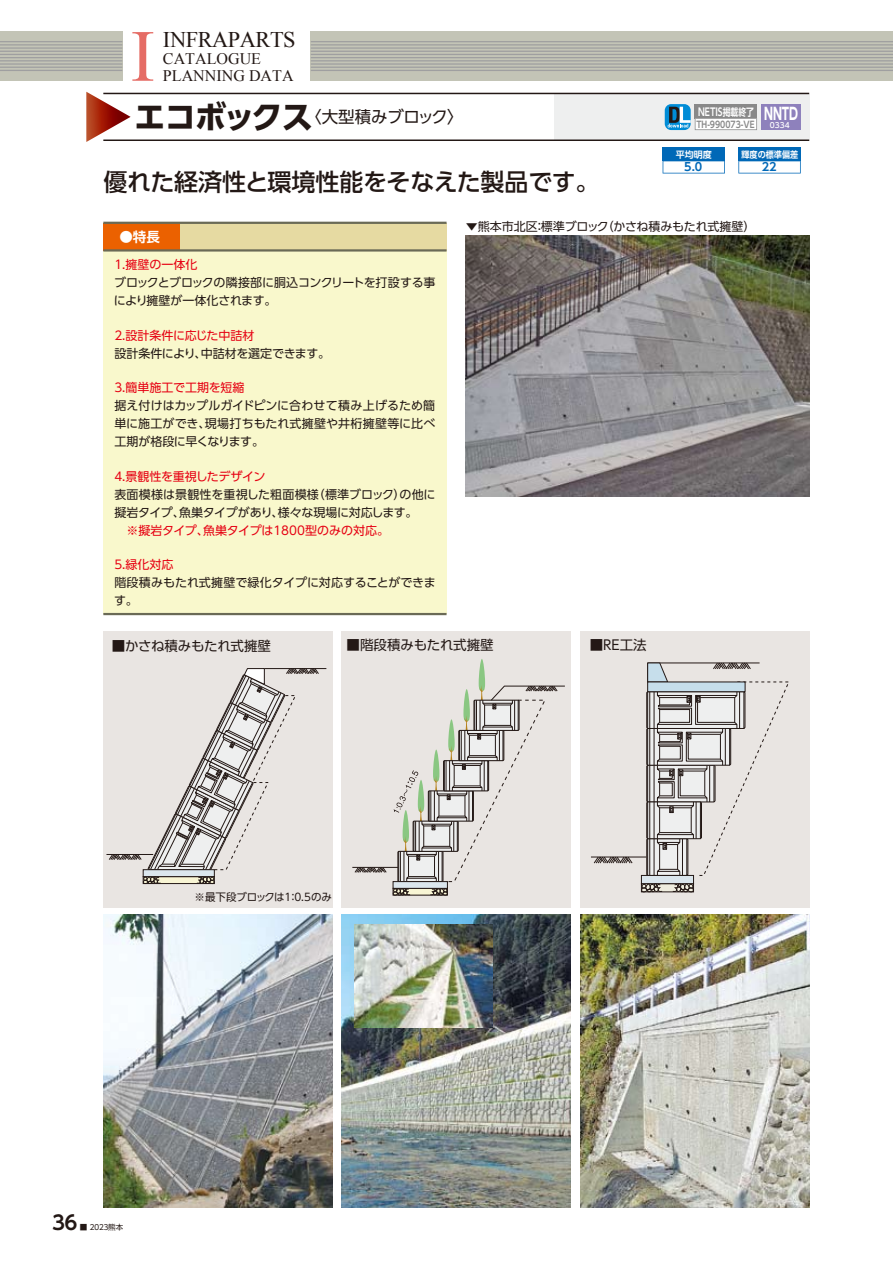
<style>
.page{position:relative;width:893px;height:1276px;background:#fff}
.page>*{position:absolute;margin:0;border:0;box-sizing:border-box;transform-origin:0 0}
.t1{font:73.5px "Times New Roman";color:#e56c65}
.t2{font:500 24px "UD Shin Go Pro";letter-spacing:-.01em;color:#231815}
.t3{font:22.35px "Times New Roman";letter-spacing:-.02em;color:#231815}
.t4{font:600 19.5px "MO Clear Tone SG";color:#231815}
.t5{font:16.5px "UD Shin Go Pro";letter-spacing:-.02em;color:#231815}
.t6{font:700 16.5px "UD Shin Go Pro";color:#fff;scale:.66 1}
.t7{font:16.05px "Times New Roman";color:#231815}
.t8{font:13.5px "UD Shin Go Pro";letter-spacing:-.01em;color:#231815}
.t9{font:700 13.5px "UD Shin Go Pro De";color:#fff}
.t10{font:12px/18px "UD Shin Go Pro";color:#231815}
.t11{font:12px/18px "UD Shin Go Pro";letter-spacing:-.02em;color:#231815}
.t12{font:12px "UD Shin Go Pro";letter-spacing:-.025em;color:#231815}
.t13{font:12px "UD Shin Go Pro";letter-spacing:-.005em;color:#e60012}
.t14{font:12px "UD Shin Go Pro";letter-spacing:-.025em;color:#e60012}
.t15{font:700 11.25px "UD Shin Go Pro De";color:#0068b7}
.t16{font:700 10.8px "UD Shin Go Pro De";color:#fff;scale:.76 1}
.t17{font:10.5px "UD Shin Go Pro";letter-spacing:-.02em;color:#231815}
.t18{font:700 9.15px "UD Shin Go Pro De";color:#898989;scale:.85 1}
.t19{font:700 9px "UD Shin Go Pro De";color:#fff;scale:.9 1}
.t20{font:700 9px "UD Shin Go Pro De";color:#fff}
.t21{font:7.5px "MO Clear Tone SG";color:#231815}
.t22{font:500 7.5px "UD Shin Go Pro";color:#fff}
.s1{font-weight:700;font-size:31.5px}
.s2{font-size:10.2px}
.s3{color:#e60012}
.s4{font-family:"Shin Go Pr 6 N"}
</style>
<div class="page">
<div style="left:311px;top:32px;width:582px;height:49px;background:#c3c4b6"></div>
<hr style="left:311px;top:70px;width:582px;height:1px;background:#9f9fa0">
<hr style="left:311px;top:63px;width:582px;height:2px;background:#9f9fa0">
<hr style="left:311px;top:57px;width:582px;height:1px;background:#9f9fa0">
<hr style="left:311px;top:51px;width:582px;height:1px;background:#9f9fa0">
<hr style="left:311px;top:44px;width:582px;height:1px;background:#9f9fa0">
<hr style="left:311px;top:67px;width:582px;height:1px;background:#9f9fa0">
<hr style="left:311px;top:60px;width:582px;height:1px;background:#9f9fa0">
<hr style="left:311px;top:54px;width:582px;height:1px;background:#9f9fa0">
<hr style="left:311px;top:47px;width:582px;height:2px;background:#9f9fa0">
<hr style="left:311px;top:41px;width:582px;height:1px;background:#9f9fa0">
<div style="left:0;top:32px;width:123px;height:49px;background:#c3c4b6"></div>
<hr style="left:0;top:70px;width:122px;height:1px;background:#9f9fa0">
<hr style="left:0;top:63px;width:122px;height:2px;background:#9f9fa0">
<hr style="left:0;top:57px;width:122px;height:1px;background:#9f9fa0">
<hr style="left:0;top:51px;width:122px;height:1px;background:#9f9fa0">
<hr style="left:0;top:44px;width:122px;height:1px;background:#9f9fa0">
<hr style="left:0;top:67px;width:122px;height:1px;background:#9f9fa0">
<hr style="left:0;top:60px;width:122px;height:1px;background:#9f9fa0">
<hr style="left:0;top:54px;width:122px;height:1px;background:#9f9fa0">
<hr style="left:0;top:47px;width:122px;height:2px;background:#9f9fa0">
<hr style="left:0;top:41px;width:122px;height:1px;background:#9f9fa0">
<div style="left:554px;top:94px;width:255px;height:46px;background:#eeefef"></div>
<hr style="left:103px;top:93px;width:706px;height:1px;background:#231815">
<hr style="left:103px;top:139px;width:706px;height:2px;background:#231815">
<svg style="left:86px;top:92px;width:45px;height:50px"></svg>
<div style="left:103px;top:250px;width:344px;height:364px;background:#f9f8cc"></div>
<div style="left:103px;top:223px;width:344px;height:27px;background:#e6daa2"></div>
<div style="left:103px;top:223px;width:77px;height:27px;background:#eb6100"></div>
<hr style="left:103px;top:222px;width:344px;height:2px;background:#6a6a56">
<hr style="left:103px;top:613px;width:344px;height:2px;background:#6a6a56">
<hr style="left:103px;top:249px;width:344px;height:2px;background:#6a6a56">
<img style="left:466px;top:235px;width:343px;height:261px">
<img style="left:342px;top:914px;width:229px;height:293px">
<img style="left:580px;top:914px;width:229px;height:293px">
<img style="left:103px;top:914px;width:230px;height:293px">
<img style="left:354px;top:924px;width:139px;height:103px">
<svg style="left:665px;top:104px;width:26px;height:26px"></svg>
<div style="left:761px;top:104px;width:40px;height:26px;background:#8e81bc"></div>
<div style="left:695px;top:104px;width:62px;height:14px;background:#898989"></div>
<svg style="left:668px;top:107px;width:89px;height:23px"></svg>
<div style="left:663px;top:148px;width:62px;height:13px;background:#0068b7"></div>
<svg style="left:663px;top:161px;width:62px;height:12px"></svg>
<div style="left:738px;top:148px;width:63px;height:13px;background:#0068b7"></div>
<svg style="left:738px;top:161px;width:63px;height:12px"></svg>
<div style="left:580px;top:631px;width:229px;height:276px;background:#e9e5e2"></div>
<div style="left:342px;top:631px;width:229px;height:276px;background:#e9e5e2"></div>
<div style="left:103px;top:631px;width:230px;height:276px;background:#e9e5e2"></div>
<div style="left:641px;top:883px;width:53px;height:9px;background:#efeddf;border:1px solid #231815"></div>
<div style="left:641px;top:875px;width:53px;height:9px;background:#dbe6ed;border:1px solid #231815"></div>
<svg style="left:641px;top:883px;width:22px;height:9px"></svg>
<svg style="left:672px;top:883px;width:21px;height:9px"></svg>
<svg style="left:593px;top:857px;width:40px;height:6px"></svg>
<hr style="left:591px;top:856px;width:55px;height:1px;background:#231815">
<svg style="left:646px;top:662px;width:143px;height:214px"></svg>
<div style="left:647px;top:681px;width:98px;height:11px;background:#c6deeb;border:1px solid #231815"></div>
<div style="left:143px;top:876px;width:72px;height:8px;background:#f8f5d4;border:1px solid #231815"></div>
<div style="left:143px;top:869px;width:72px;height:8px;background:#dbe6ed;border:1px solid #231815"></div>
<svg style="left:143px;top:876px;width:18px;height:8px"></svg>
<svg style="left:196px;top:876px;width:18px;height:8px"></svg>
<hr style="left:264px;top:668px;width:62px;height:1px;background:#231815">
<svg style="left:109px;top:668px;width:210px;height:202px"></svg>
<hr style="left:106px;top:854px;width:47px;height:1px;background:#231815">
<svg style="left:354px;top:659px;width:211px;height:236px"></svg>
<hr style="left:352px;top:867px;width:46px;height:1px;background:#231815">
<p class="t1" style="left:131px;top:7px;width:26px">I</p>
<p class="t3" style="left:163px;top:25px;width:134px">INFRAPARTS</p>
<p class="t7" style="left:163px;top:47px;width:100px">CATALOGUE</p>
<p class="t7" style="left:163px;top:65px;width:132px">PLANNING DATA</p>
<p class="t5" style="left:134px;top:103px;width:331px"><span class="s1">エコボックス</span>〈大型積みブロック〉</p>
<p class="t2" style="left:103px;top:163px;width:498px">優れた経済性と環境性能をそなえた製品です。</p>
<p class="t9" style="left:119px;top:226px;width:42px">●特長</p>
<p class="t6" style="left:764px;top:100px;width:53px">NNTD</p>
<p class="t22" style="left:770px;top:119px;width:21px">0334</p>
<p class="t16" style="left:698px;top:103px;width:75px">NETIS<span class="s2">掲載終了</span></p>
<p class="t18" style="left:696px;top:117px;width:70px">TH-990073-VE</p>
<p class="t20" style="left:676px;top:147px;width:37px">平均明度</p>
<p class="t15" style="left:684px;top:158px;width:20px">5.0</p>
<p class="t19" style="left:741px;top:147px;width:65px">輝度の標準偏差</p>
<p class="t15" style="left:762px;top:158px;width:16px">22</p>
<p class="t10" style="left:466px;top:217px;width:291px">▼熊本市北区：標準ブロック（かさね積みもたれ式擁壁）</p>
<p class="t11" style="left:114px;top:255px;width:323px"><span class="s3">1.擁壁の一体化<br></span>ブロックとブロックの隣接部に胴込コンクリートを打設する事により擁壁が一体化されます。</p>
<p class="t10" style="left:114px;top:326px;width:217px"><span class="s3">2.設計条件に応じた中詰材<br></span>設計条件により、中詰材を選定できます。</p>
<p class="t10" style="left:114px;top:378px;width:323px"><span class="s3">3.簡単施工で工期を短縮<br></span>据え付けはカップルガイドピンに合わせて積み上げるため簡単に施工ができ、現場打ちもたれ式擁壁や井桁擁壁等に比べ工期が格段に早くなります。</p>
<p class="t14" style="left:114px;top:466px;width:152px">4.景観性を重視したデザイン</p>
<p class="t10" style="left:114px;top:485px;width:323px">表面模様は景観性を重視した粗面模様（標準ブロック）の他に</p>
<p class="t12" style="left:114px;top:502px;width:305px">擬岩タイプ、魚巣タイプがあり、様々な現場に対応します。</p>
<p class="t13" style="left:126px;top:520px;width:264px">※擬岩タイプ、魚巣タイプは1800型のみの対応。</p>
<p class="t10" style="left:114px;top:555px;width:323px"><span class="s3">5.緑化対応<br></span>階段積みもたれ式擁壁で緑化タイプに対応することができます。</p>
<p class="t8" style="left:346px;top:634px;width:149px">■階段積みもたれ式擁壁</p>
<p class="t8" style="left:112px;top:635px;width:161px">■かさね積みもたれ式擁壁</p>
<p class="t8" style="left:590px;top:634px;width:58px">■RE工法</p>
<p class="t17" style="left:195px;top:888px;width:139px">※最下段ブロックは1：0.5のみ</p>
<p class="t4" style="left:52px;top:1209px;width:26px">36</p>
<p class="t21" style="left:80px;top:1222px;width:45px"><span class="s4">■</span> 2023<span class="s4">熊本</span></p>
</div>
